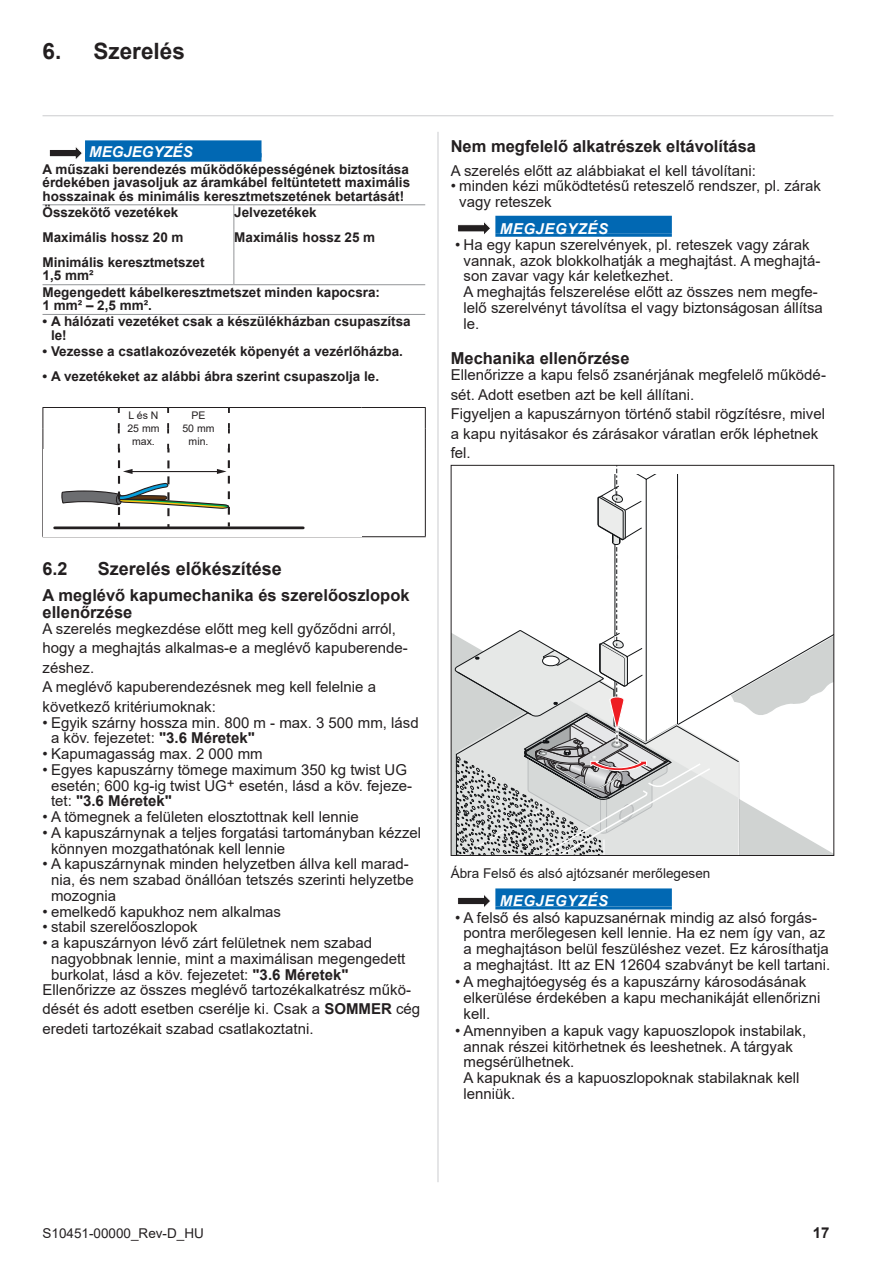
<style>
.page{position:relative;width:893px;height:1263px;background:#fff}
.page>*{position:absolute;margin:0;border:0;box-sizing:border-box;transform-origin:0 0}
.t1{font:700 22.5px "Arial";color:#231f20}
.t2{font:700 18px "Arial";color:#231f20}
.t3{font:700 16.5px/16.5px "Arial";color:#231f20}
.t4{font:15px/15.8px "Arial";color:#231f20}
.t5{font:italic 700 15px "Arial";letter-spacing:.035em;color:#fff}
.t6{font:italic 700 15px "Arial";color:#fff}
.t7{font:700 15px "Arial";color:#231f20}
.t8{font:700 13.5px/13.5px "Arial";color:#231f20}
.t9{font:13.5px "Arial";color:#231f20}
.t10{font:10.5px/12.6px "Arial";color:#231f20;text-align:center}
.s1{font-weight:700}
</style>
<div class="page">
<hr style="left:437px;top:132px;width:2px;height:1050px;background:#d1d2d4">
<hr style="left:43px;top:115px;width:790px;height:1px;background:#d1d2d4">
<svg style="left:43px;top:140px;width:382px;height:146px"></svg>
<hr style="left:43px;top:204px;width:42px;height:1px;background:#939598">
<hr style="left:85px;top:204px;width:149px;height:1px;background:#939598">
<hr style="left:234px;top:204px;width:191px;height:1px;background:#939598">
<svg style="left:233px;top:205px;width:1px;height:79px"></svg>
<hr style="left:43px;top:314px;width:42px;height:1px;background:#939598">
<hr style="left:85px;top:314px;width:149px;height:1px;background:#939598">
<hr style="left:234px;top:314px;width:191px;height:1px;background:#939598">
<hr style="left:43px;top:284px;width:42px;height:1px;background:#939598">
<hr style="left:85px;top:284px;width:149px;height:1px;background:#939598">
<hr style="left:234px;top:284px;width:191px;height:1px;background:#939598">
<div style="left:47px;top:140px;width:38px;height:22px;background:#fff"></div>
<svg style="left:49px;top:147px;width:33px;height:12px"></svg>
<div style="left:85px;top:140px;width:176px;height:17px;background:#0168b3"></div>
<div style="left:85px;top:153px;width:176px;height:9px;background:#0168b3"></div>
<svg style="left:118px;top:423px;width:2px;height:10px"></svg>
<svg style="left:228px;top:423px;width:2px;height:10px"></svg>
<svg style="left:167px;top:423px;width:2px;height:10px"></svg>
<hr style="left:43px;top:407px;width:76px;height:1px;background:#231f20">
<hr style="left:119px;top:407px;width:49px;height:1px;background:#231f20">
<hr style="left:168px;top:407px;width:61px;height:1px;background:#231f20">
<hr style="left:229px;top:407px;width:133px;height:1px;background:#231f20">
<hr style="left:362px;top:407px;width:64px;height:1px;background:#231f20">
<svg style="left:43px;top:408px;width:1px;height:41px"></svg>
<svg style="left:425px;top:408px;width:1px;height:41px"></svg>
<hr style="left:425px;top:449px;width:1px;height:87px;background:#231f20">
<hr style="left:43px;top:536px;width:76px;height:1px;background:#231f20">
<hr style="left:119px;top:536px;width:49px;height:1px;background:#231f20">
<hr style="left:168px;top:536px;width:61px;height:1px;background:#231f20">
<hr style="left:229px;top:536px;width:133px;height:1px;background:#231f20">
<hr style="left:362px;top:536px;width:64px;height:1px;background:#231f20">
<hr style="left:55px;top:526px;width:248px;height:3px;background:#231f20">
<svg style="left:61px;top:444px;width:169px;height:72px"></svg>
<svg style="left:458px;top:222px;width:32px;height:12px"></svg>
<div style="left:495px;top:216px;width:177px;height:18px;background:#0168b3"></div>
<hr style="left:495px;top:234px;width:177px;height:3px;background:#0168b3">
<svg style="left:453px;top:468px;width:379px;height:386px"></svg>
<div style="left:451px;top:465px;width:383px;height:391px;border:1px solid #231f20"></div>
<svg style="left:458px;top:895px;width:32px;height:12px"></svg>
<div style="left:495px;top:888px;width:177px;height:18px;background:#0168b3"></div>
<hr style="left:495px;top:906px;width:177px;height:3px;background:#0168b3">
<h1 class="t1" style="left:43px;top:35px;width:144px">6. Szerelés</h1>
<p class="t6" style="left:89px;top:142px;width:105px">MEGJEGYZÉS</p>
<p class="t8" style="left:43px;top:162px;width:369px;text-align:justify">A műszaki berendezés működőképességének biztosítása érdekében javasoljuk az áramkábel feltüntetett maximális hosszainak és minimális keresztmetszetének betartását!</p>
<p class="t8" style="left:43px;top:205px;width:137px">Összekötő vezetékek</p>
<p class="t8" style="left:234px;top:205px;width:84px">Jelvezetékek</p>
<p class="t8" style="left:43px;top:230px;width:143px">Maximális hossz 20 m</p>
<p class="t8" style="left:234px;top:230px;width:143px">Maximális hossz 25 m</p>
<p class="t8" style="left:43px;top:256px;width:164px">Minimális keresztmetszet<br>1,5 mm²</p>
<p class="t8" style="left:43px;top:285px;width:339px">Megengedett kábelkeresztmetszet minden kapocsra:<br>1 mm² – 2,5 mm².</p>
<p class="t8" style="left:51px;top:315px;width:361px;text-indent:-9px">• A hálózati vezetéket csak a készülékházban csupaszítsa le!</p>
<p class="t8" style="left:43px;top:345px;width:362px">• Vezesse a csatlakozóvezeték köpenyét a vezérlőházba.</p>
<p class="t8" style="left:43px;top:370px;width:338px">• A vezetékeket az alábbi ábra szerint csupaszolja le.</p>
<p class="t10" style="left:127px;top:409px;width:34px">L és N<br>25 mm max.</p>
<p class="t10" style="left:182px;top:409px;width:34px">PE<br>50 mm min.</p>
<p class="t3" style="left:451px;top:138px;width:307px">Nem megfelelő alkatrészek eltávolítása</p>
<p class="t4" style="left:451px;top:162px;width:307px">A szerelés előtt az alábbiakat el kell távolítani:</p>
<p class="t4" style="left:459px;top:178px;width:363px;text-indent:-9px">• minden kézi működtetésű reteszelő rendszer, pl. zárak vagy reteszek</p>
<p class="t5" style="left:500px;top:218px;width:110px">MEGJEGYZÉS</p>
<p class="t4" style="left:463px;top:237px;width:361px;text-indent:-9px">• Ha egy kapun szerelvények, pl. reteszek vagy zárak vannak, azok blokkolhatják a meghajtást. A meghajtá&shy;son zavar vagy kár keletkezhet.<br>A meghajtás felszerelése előtt az összes nem megfe&shy;lelő szerelvényt távolítsa el vagy biztonságosan állítsa le.</p>
<p class="t3" style="left:451px;top:350px;width:180px">Mechanika ellenőrzése</p>
<p class="t4" style="left:451px;top:365px;width:377px;line-height:19.5px">Ellenőrizze a kapu felső zsanérjának megfelelő működé&shy;sét. Adott esetben azt be kell állítani.<br>Figyeljen a kapuszárnyon történő stabil rögzítésre, mivel a kapu nyitásakor és zárásakor váratlan erők léphetnek fel.</p>
<p class="t2" style="left:43px;top:556px;width:27px">6.2</p>
<p class="t2" style="left:98px;top:556px;width:186px">Szerelés előkészítése</p>
<p class="t3" style="left:43px;top:587px;width:369px">A meglévő kapumechanika és szerelőoszlopok ellenőrzése</p>
<p class="t4" style="left:43px;top:619px;width:367px;line-height:19.5px">A szerelés megkezdése előtt meg kell győződni arról, hogy a meghajtás alkalmas-e a meglévő kapuberende&shy;zéshez.<br>A meglévő kapuberendezésnek meg kell felelnie a következő kritériumoknak:</p>
<p class="t4" style="left:51px;top:714px;width:369px;text-indent:-9px">• Egyik szárny hossza min. 800 m - max. 3 500 mm, lásd a köv. fejezetet: <span class="s1">"3.6 Méretek"</span></p>
<p class="t4" style="left:43px;top:746px;width:222px">• Kapumagasság max. 2 000 mm</p>
<p class="t4" style="left:51px;top:762px;width:363px;text-indent:-9px">• Egyes kapuszárny tömege maximum 350 kg twist UG esetén; 600 kg-ig twist UG<sup>+</sup> esetén, lásd a köv. fejeze&shy;tet: <span class="s1">"3.6 Méretek"</span></p>
<p class="t4" style="left:43px;top:809px;width:318px">• A tömegnek a felületen elosztottnak kell lennie</p>
<p class="t4" style="left:51px;top:825px;width:372px;text-indent:-9px">• A kapuszárnynak a teljes forgatási tartományban kézzel könnyen mozgathatónak kell lennie</p>
<p class="t4" style="left:51px;top:856px;width:364px;text-indent:-9px">• A kapuszárnynak minden helyzetben állva kell marad&shy;nia, és nem szabad önállóan tetszés szerinti helyzetbe mozognia</p>
<p class="t4" style="left:43px;top:903px;width:240px">• emelkedő kapukhoz nem alkalmas</p>
<p class="t4" style="left:43px;top:919px;width:157px">• stabil szerelőoszlopok</p>
<p class="t4" style="left:43px;top:935px;width:331px">• a kapuszárnyon lévő zárt felületnek nem szabad</p>
<p class="t4" style="left:51px;top:951px;width:356px">nagyobbnak lennie, mint a maximálisan megengedett</p>
<p class="t4" style="left:51px;top:966px;width:299px">burkolat, lásd a köv. fejezetet: <span class="s1">"3.6 Méretek"</span></p>
<p class="t4" style="left:43px;top:981px;width:370px">Ellenőrizze az összes meglévő tartozékalkatrész műkö-</p>
<p class="t4" style="left:43px;top:999px;width:379px;line-height:19.5px">dését és adott esetben cserélje ki. Csak a <span class="s1">SOMMER</span> cég eredeti tartozékait szabad csatlakoztatni.</p>
<p class="t9" style="left:451px;top:863px;width:261px">Ábra Felső és alsó ajtózsanér merőlegesen</p>
<p class="t5" style="left:500px;top:891px;width:110px">MEGJEGYZÉS</p>
<p class="t4" style="left:463px;top:909px;width:368px;text-indent:-9px">• A felső és alsó kapuzsanérnak mindig az alsó forgás&shy;pontra merőlegesen kell lennie. Ha ez nem így van, az a meghajtáson belül feszüléshez vezet. Ez károsíthatja a meghajtást. Itt az EN 12604 szabványt be kell tartani.</p>
<p class="t4" style="left:463px;top:974px;width:358px;text-indent:-9px">• A meghajtóegység és a kapuszárny károsodásának elkerülése érdekében a kapu mechanikáját ellenőrizni kell.</p>
<p class="t4" style="left:463px;top:1023px;width:344px;text-indent:-9px">• Amennyiben a kapuk vagy kapuoszlopok instabilak, annak részei kitörhetnek és leeshetnek. A tárgyak megsérülhetnek.<br>A kapuknak és a kapuoszlopoknak stabilaknak kell lenniük.</p>
<p class="t9" style="left:43px;top:1224px;width:163px">S10451-00000_Rev-D_HU</p>
<p class="t7" style="left:813px;top:1222px;width:18px">17</p>
</div>
